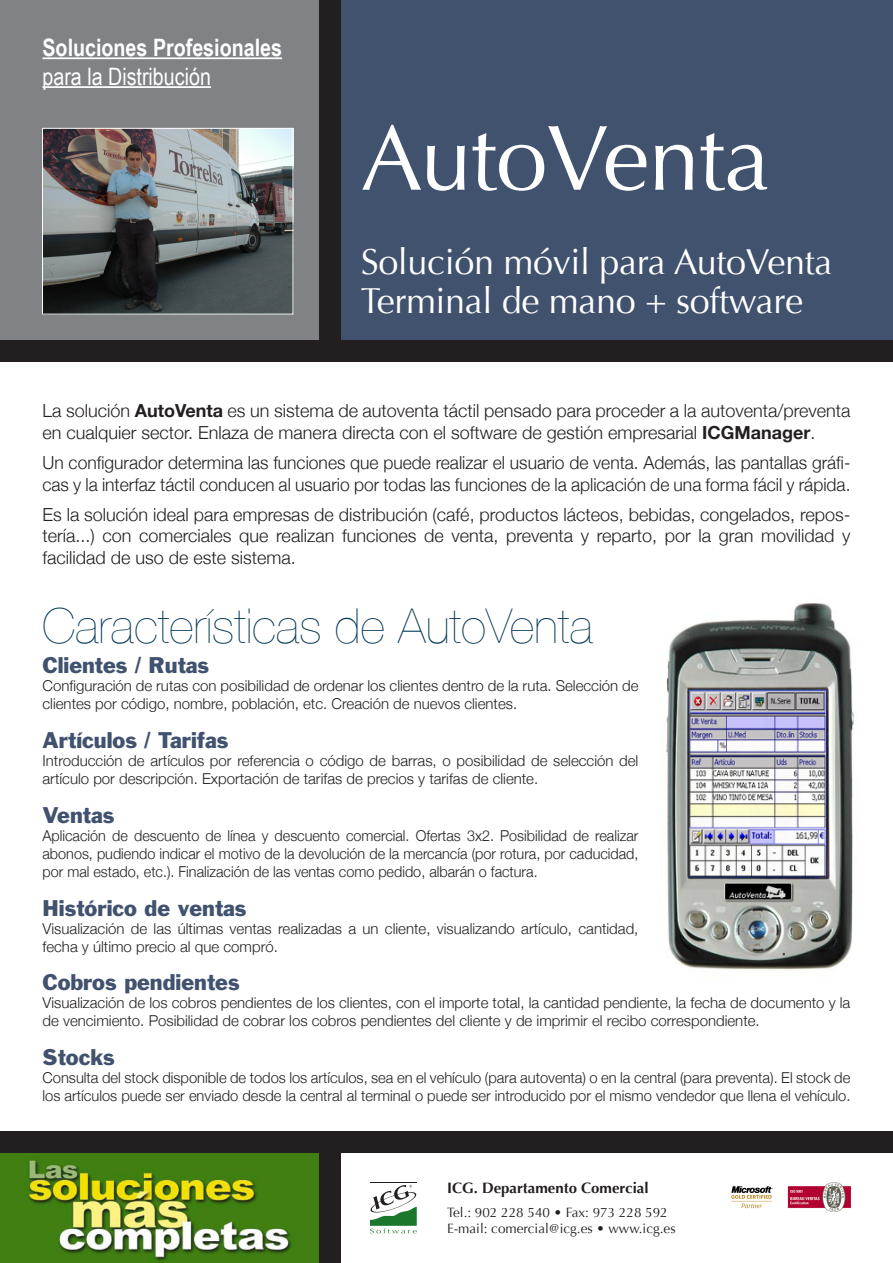
<style>
.page{position:relative;width:893px;height:1263px;background:#fff}
.page>*{position:absolute;margin:0;border:0;box-sizing:border-box;transform-origin:0 0}
.t1{font:93px "Optima";letter-spacing:-.01em;color:#fff}
.Subtitulares{font:200 48px "Helvetica Neue";color:#013753}
.t2{font:36px "Optima";letter-spacing:-.01em;color:#fff}
._01_Soluciones_Bold{font:700 24px "Arial Narrow";color:#fff}
._01_Soluciones_Norma{font:24px "Arial Narrow";color:#fff}
.Subtitulares_color{font:21px "Franklin Gothic";color:#41526f}
.Textos_12{font:300 18px/21.6px "Helvetica Neue";color:#231f20}
.Textos{font:300 15px/18px "Helvetica Neue";color:#231f20}
.Textos-2{font:300 15px/18px "Helvetica Neue";color:#231f20;text-align:justify;scale:.96 1}
.t3{font:700 15px "Optima";color:#231f20}
.t4{font:13.5px "Optima";color:#231f20}
.s1{font-weight:700}
</style>
<div class="page">
<img style="left:0;top:1152px;width:319px;height:111px">
<div style="left:0;top:0;width:332px;height:353px;background:#808285"></div>
<div style="left:328px;top:0;width:565px;height:351px;background:#41526f"></div>
<div style="left:319px;top:0;width:21px;height:354px;background:#231f20"></div>
<div style="left:0;top:340px;width:893px;height:21px;background:#231f20"></div>
<div style="left:0;top:1131px;width:893px;height:21px;background:#231f20"></div>
<div style="left:319px;top:1145px;width:21px;height:118px;background:#231f20"></div>
<img style="left:731px;top:1182px;width:119px;height:29px">
<hr style="left:370px;top:1182px;width:47px;height:1px;background:#231f20">
<svg style="left:370px;top:1185px;width:47px;height:48px"></svg>
<img style="left:44px;top:130px;width:247px;height:182px">
<div style="left:42px;top:128px;width:251px;height:186px;border:1px solid #fff"></div>
<hr style="left:43px;top:57px;width:239px;height:2px;background:#fff">
<hr style="left:43px;top:86px;width:168px;height:2px;background:#fff">
<img style="left:666px;top:603px;width:189px;height:367px">
<p class="_01_Soluciones_Bold" style="left:43px;top:29px;width:241px">Soluciones Profesionales</p>
<p class="_01_Soluciones_Norma" style="left:43px;top:58px;width:170px">para la Distribución</p>
<p class="t1" style="left:361px;top:104px;width:411px">AutoVenta</p>
<p class="t2" style="left:361px;top:241px;width:473px">Solución móvil para AutoVenta</p>
<p class="t2" style="left:361px;top:280px;width:444px">Terminal de mano + software</p>
<p class="Textos_12" style="left:43px;top:400px;width:809px">La solución <span class="s1">AutoVenta</span> es un sistema de autoventa táctil pensado para proceder a la autoventa/preventa en cualquier sector. Enlaza de manera directa con el software de gestión empresarial <span class="s1">ICGManager</span>.</p>
<p class="Textos_12" style="left:43px;top:451px;width:809px">Un configurador determina las funciones que puede realizar el usuario de venta. Además, las pantallas gráfi&shy;cas y la interfaz táctil conducen al usuario por todas las funciones de la aplicación de una forma fácil y rápida.</p>
<p class="Textos_12" style="left:43px;top:503px;width:809px;text-align:justify">Es la solución ideal para empresas de distribución (café, productos lácteos, bebidas, congelados, repos&shy;tería...) con comerciales que realizan funciones de venta, preventa y reparto, por la gran movilidad y facilidad de uso de este sistema.</p>
<p class="Subtitulares" style="left:43px;top:598px;width:552px">Características de AutoVenta</p>
<p class="Subtitulares_color" style="left:43px;top:652px;width:168px">Clientes / Rutas</p>
<p class="Textos" style="left:43px;top:676px;width:598px">Configuración de rutas con posibilidad de ordenar los clientes dentro de la ruta. Selección de clientes por código, nombre, población, etc. Creación de nuevos clientes.</p>
<p class="Subtitulares_color" style="left:43px;top:726px;width:187px">Artículos / Tarifas</p>
<p class="Textos" style="left:43px;top:751px;width:597px">Introducción de artículos por referencia o código de barras, o posibilidad de selección del artículo por descripción. Exportación de tarifas de precios y tarifas de cliente.</p>
<p class="Subtitulares_color" style="left:43px;top:801px;width:73px">Ventas</p>
<p class="Textos-2" style="left:43px;top:826px;width:622px">Aplicación de descuento de línea y descuento comercial. Ofertas 3x2. Posibilidad de realizar abonos, pudiendo indicar el motivo de la devolución de la mercancía (por rotura, por caducidad, por mal estado, etc.). Finalización de las ventas como pedido, albarán o factura.</p>
<p class="Subtitulares_color" style="left:43px;top:894px;width:206px">Histórico de ventas</p>
<p class="Textos" style="left:43px;top:919px;width:597px">Visualización de las últimas ventas realizadas a un cliente, visualizando artículo, cantidad, fecha y último precio al que compró.</p>
<p class="Subtitulares_color" style="left:43px;top:969px;width:199px">Cobros pendientes</p>
<p class="Textos" style="left:43px;top:994px;width:809px">Visualización de los cobros pendientes de los clientes, con el importe total, la cantidad pendiente, la fecha de documento y la de vencimiento. Posibilidad de cobrar los cobros pendientes del cliente y de imprimir el recibo correspondiente.</p>
<p class="Subtitulares_color" style="left:43px;top:1044px;width:74px">Stocks</p>
<p class="Textos" style="left:43px;top:1068px;width:809px">Consulta del stock disponible de todos los artículos, sea en el vehículo (para autoventa) o en la central (para preventa). El stock de los artículos puede ser enviado desde la central al terminal o puede ser introducido por el mismo vendedor que llena el vehículo.</p>
<p class="t3" style="left:447px;top:1179px;width:203px">ICG. Departamento Comercial</p>
<p class="t4" style="left:447px;top:1204px;width:222px">Tel.: 902 228 540 • Fax: 973 228 592</p>
<p class="t4" style="left:447px;top:1221px;width:230px">E-mail: comercial@icg.es • www.icg.es</p>
</div>
